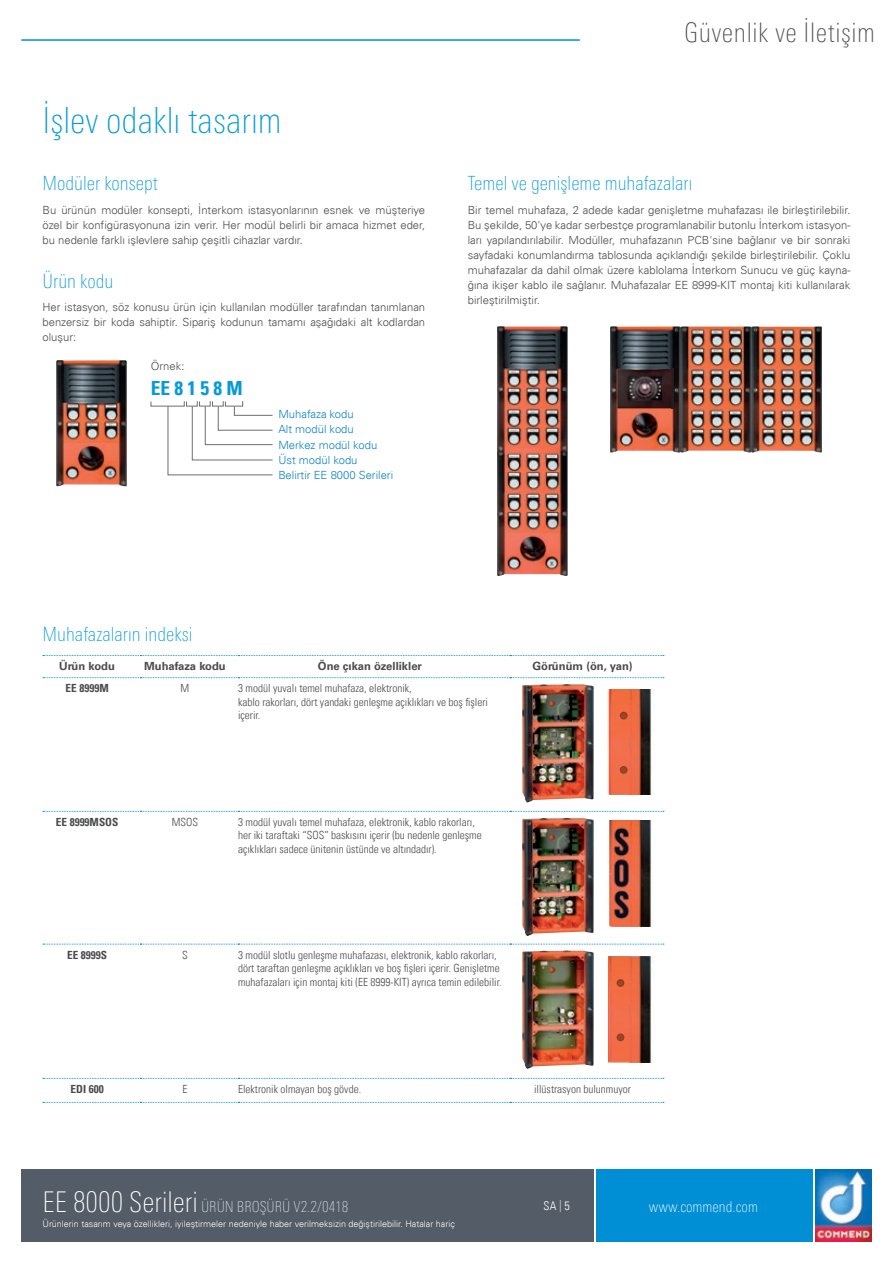
<style>
.page{position:relative;width:893px;height:1263px;background:#fff}
.page>*{position:absolute;margin:0;border:0;box-sizing:border-box;transform-origin:0 0}
.t1{font:100 condensed 36px "Univers Next Pro";color:#069ad9}
.t2{font:100 condensed 27px "Univers Next Pro";letter-spacing:.02em;color:#4b4c4d}
.t3{font:100 condensed 19.5px "Univers Next Pro";color:#069ad9}
.t4{font:19.5px "Univers Com 67 Bold Cond";color:#069ad9}
.t5{font:100 condensed 15px "Univers Next Pro";color:#d5dde2}
.t6{font:100 condensed 15px "Univers Next Pro";color:#fff}
.t7{font:12px "Univers Com 47 Light Cond";color:#fff}
.t8{font:300 11.25px/15px "Univers Com 45";color:#4b4c4d;text-align:justify}
.t9{font:11.25px/13.5px "Univers Com 47 Light Cond";color:#4b4c4d}
.t10{font:300 11.25px/15.3px "Univers Com 45";color:#0c83c7}
.t11{font:700 11.25px "Univers Com 65";color:#4b4c4d}
.t12{font:11.25px "Univers Com 67 Bold Cond";color:#4b4c4d}
.t13{font:300 9px "Univers Com 45";color:#fff}
.s1{font-size:28.5px;color:#fff}
.s2{color:#d5dde2}
</style>
<div class="page">
<img style="left:815px;top:1169px;width:57px;height:73px">
<div style="left:21px;top:1169px;width:573px;height:73px;background:#545c68"></div>
<div style="left:596px;top:1169px;width:216px;height:73px;background:#008fd5"></div>
<hr style="left:21px;top:39px;width:559px;height:2px;background:#008fd5">
<svg style="left:43px;top:811px;width:621px;height:1px"></svg>
<svg style="left:43px;top:944px;width:621px;height:1px"></svg>
<svg style="left:43px;top:655px;width:621px;height:1px"></svg>
<svg style="left:43px;top:677px;width:621px;height:1px"></svg>
<svg style="left:43px;top:1078px;width:621px;height:1px"></svg>
<svg style="left:43px;top:1102px;width:621px;height:1px"></svg>
<img style="left:522px;top:684px;width:72px;height:118px">
<img style="left:608px;top:689px;width:46px;height:106px">
<img style="left:609px;top:689px;width:20px;height:106px">
<div style="left:617px;top:710px;width:12px;height:10px;background:#231f20;opacity:.75"></div>
<div style="left:617px;top:764px;width:12px;height:10px;background:#231f20;opacity:.75"></div>
<img style="left:609px;top:820px;width:42px;height:106px">
<img style="left:522px;top:818px;width:72px;height:118px">
<img style="left:522px;top:950px;width:72px;height:119px">
<img style="left:608px;top:957px;width:46px;height:105px">
<img style="left:609px;top:957px;width:20px;height:105px">
<div style="left:614px;top:977px;width:12px;height:10px;background:#231f20;opacity:.75"></div>
<div style="left:614px;top:1031px;width:12px;height:11px;background:#231f20;opacity:.75"></div>
<img style="left:610px;top:326px;width:212px;height:127px">
<img style="left:497px;top:326px;width:71px;height:250px">
<hr style="left:671px;top:368px;width:3px;height:40px;background:#231f20">
<img style="left:617px;top:369px;width:54px;height:39px">
<img style="left:56px;top:360px;width:71px;height:126px">
<div style="left:199px;top:401px;width:12px;height:5px;border:1px solid #6c6d70"></div>
<div style="left:186px;top:401px;width:12px;height:5px;border:1px solid #6c6d70"></div>
<div style="left:212px;top:401px;width:12px;height:5px;border:1px solid #6c6d70"></div>
<svg style="left:167px;top:405px;width:106px;height:71px"></svg>
<h1 class="t1" style="left:43px;top:100px;width:241px">İşlev odaklı tasarım</h1>
<h3 class="t3" style="left:43px;top:173px;width:117px">Modüler konsept</h3>
<p class="t8" style="left:43px;top:202px;width:384px">Bu ürünün modüler konsepti, İnterkom istasyonlarının esnek ve müşteriye özel bir konfigürasyonuna izin verir. Her modül belirli bir amaca hizmet eder, bu nedenle farklı işlevlere sahip çeşitli cihazlar vardır.</p>
<h3 class="t3" style="left:43px;top:270px;width:72px">Ürün kodu</h3>
<p class="t8" style="left:43px;top:300px;width:384px">Her istasyon, söz konusu ürün için kullanılan modüller tarafından tanımlanan benzersiz bir koda sahiptir. Sipariş kodunun tamamı aşağıdaki alt kodlardan oluşur:</p>
<p class="t8" style="left:151px;top:359px;width:35px">Örnek:</p>
<h3 class="t4" style="left:151px;top:376px;width:94px">EE 8 1 5 8 M</h3>
<p class="t10" style="left:278px;top:406px;width:116px">Muhafaza kodu<br>Alt modül kodu<br>Merkez modül kodu<br>Üst modül kodu<br>Belirtir EE 8000 Serileri</p>
<h2 class="t2" style="left:684px;top:17px;width:192px">Güvenlik ve İletişim</h2>
<h3 class="t3" style="left:468px;top:173px;width:226px">Temel ve genişleme muhafazaları</h3>
<p class="t8" style="left:468px;top:202px;width:384px">Bir temel muhafaza, 2 adede kadar genişletme muhafazası ile birleştirilebilir.<br>Bu şekilde, 50'ye kadar serbestçe programlanabilir butonlu İnterkom istasyon&shy;ları yapılandırılabilir. Modüller, muhafazanın PCB'sine bağlanır ve bir sonraki sayfadaki konumlandırma tablosunda açıklandığı şekilde birleştirilebilir. Çoklu muhafazalar da dahil olmak üzere kablolama İnterkom Sunucu ve güç kayna&shy;ğına ikişer kablo ile sağlanır. Muhafazalar EE 8999-KIT montaj kiti kullanılarak birleştirilmiştir.</p>
<h3 class="t3" style="left:43px;top:623px;width:151px">Muhafazaların indeksi</h3>
<p class="t11" style="left:59px;top:659px;width:57px">Ürün kodu</p>
<p class="t11" style="left:144px;top:659px;width:83px">Muhafaza kodu</p>
<p class="t11" style="left:318px;top:659px;width:106px">Öne çıkan özellikler</p>
<p class="t11" style="left:532px;top:659px;width:102px">Görünüm (ön, yan)</p>
<p class="t12" style="left:66px;top:681px;width:45px">EE 8999M</p>
<p class="t9" style="left:181px;top:681px;width:10px">M</p>
<p class="t9" style="left:238px;top:681px;width:251px">3 modül yuvalı temel muhafaza, elektronik,<br>kablo rakorları, dört yandaki genleşme açıklıkları ve boş fişleri içerir.</p>
<p class="t12" style="left:56px;top:815px;width:64px">EE 8999MSOS</p>
<p class="t9" style="left:172px;top:815px;width:28px">MSOS</p>
<p class="t9" style="left:238px;top:815px;width:245px">3 modül yuvalı temel muhafaza, elektronik, kablo rakorları, her iki taraftaki “SOS” baskısını içerir (bu nedenle genleşme açıklıkları sadece ünitenin üstünde ve altındadır).</p>
<p class="t12" style="left:67px;top:948px;width:41px">EE 8999S</p>
<p class="t9" style="left:182px;top:948px;width:7px">S</p>
<p class="t9" style="left:238px;top:948px;width:265px">3 modül slotlu genleşme muhafazası, elektronik, kablo rakorları, dört taraftan genleşme açıklıkları ve boş fişleri içerir. Genişletme muhafazaları için montaj kiti (EE 8999-KIT) ayrıca temin edilebilir.</p>
<p class="t12" style="left:71px;top:1082px;width:35px">EDI 600</p>
<p class="t9" style="left:182px;top:1082px;width:6px">E</p>
<p class="t9" style="left:238px;top:1082px;width:125px">Elektronik olmayan boş gövde.</p>
<p class="t9" style="left:534px;top:1082px;width:98px">illüstrasyon bulunmuyor</p>
<h3 class="t5" style="left:43px;top:1198px;width:307px"><span class="s1">EE 8000 Serileri</span> ÜRÜN BROŞÜRÜ V2.2/0418</h3>
<p class="t7" style="left:543px;top:1198px;width:28px">SA <span class="s2">|</span> 5</p>
<p class="t13" style="left:43px;top:1218px;width:414px">Ürünlerin tasarım veya özellikleri, iyileştirmeler nedeniyle haber verilmeksizin değiştirilebilir. Hatalar hariç</p>
<h3 class="t6" style="left:649px;top:1198px;width:111px">www.commend.com</h3>
</div>
